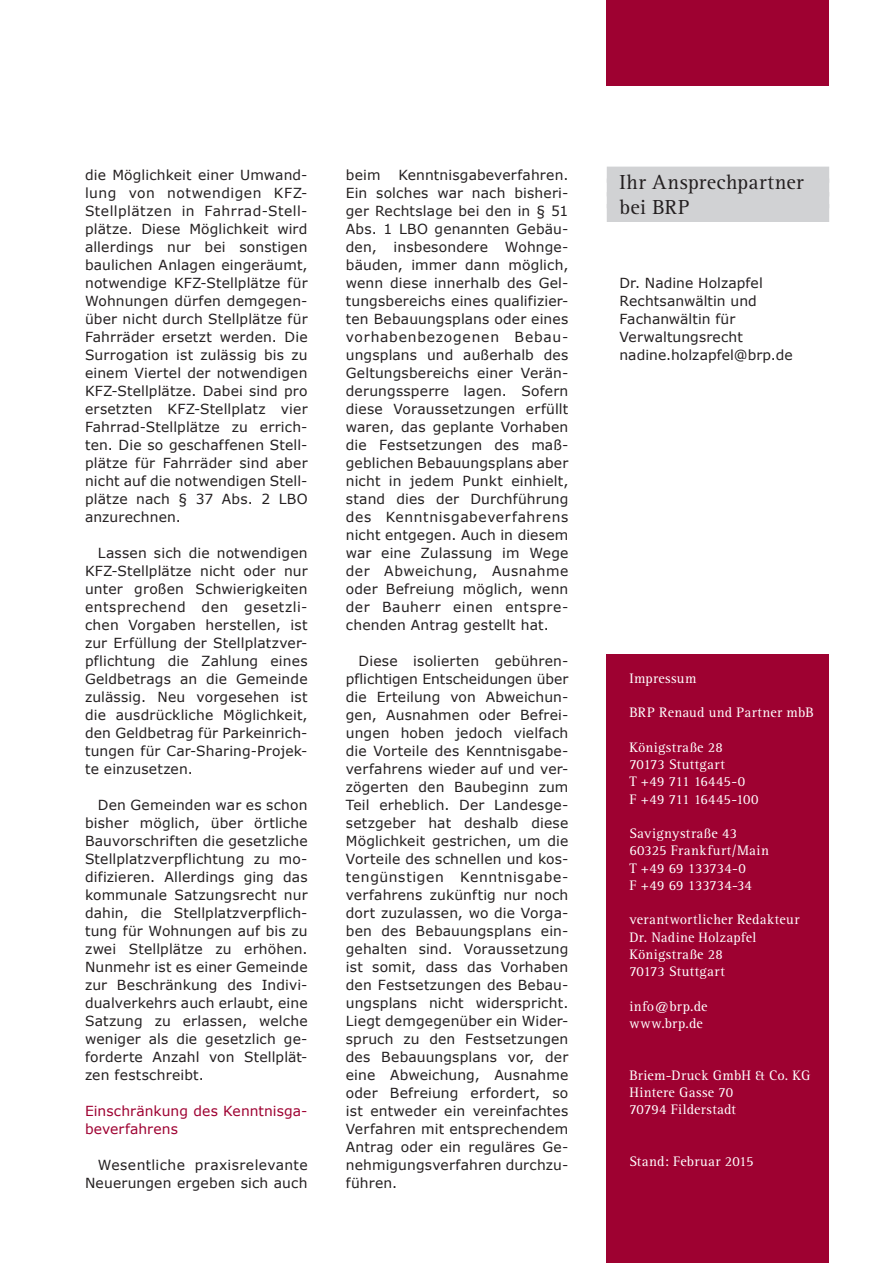
<style>
.page{position:relative;width:893px;height:1263px;background:#fff}
.page>*{position:absolute;margin:0;border:0;box-sizing:border-box;transform-origin:0 0}
.t1{font:21px/25.5px "Rotis Serif";letter-spacing:.02em;color:#231f20}
.t2{font:14.25px/17.2px "Rotis Serif";letter-spacing:.015em;color:#fff}
.t3{font:13.8px/18px "Verdana";letter-spacing:.01em;color:#231f20;text-align:justify}
.t4{font:13.8px/18px "Verdana";letter-spacing:.005em;color:#9e0131}
</style>
<div class="page">
<div style="left:607px;top:0;width:222px;height:85px;background:#9e0131"></div>
<div style="left:607px;top:655px;width:222px;height:608px;background:#9e0131"></div>
<div style="left:607px;top:167px;width:222px;height:16px;background:#d1d2d4"></div>
<div style="left:607px;top:178px;width:222px;height:18px;background:#d1d2d4"></div>
<div style="left:607px;top:192px;width:222px;height:16px;background:#d1d2d4"></div>
<div style="left:607px;top:204px;width:222px;height:18px;background:#d1d2d4"></div>
<p class="t3" style="left:85px;top:165px;width:224px">die Möglichkeit einer Umwand&shy;lung von notwendigen KFZ-Stellplätzen in Fahrrad-Stell&shy;plätze. Diese Möglichkeit wird allerdings nur bei sonstigen baulichen Anlagen eingeräumt, notwendige KFZ-Stellplätze für Wohnungen dürfen demgegen&shy;über nicht durch Stellplätze für Fahrräder ersetzt werden. Die Surrogation ist zulässig bis zu einem Viertel der notwendigen KFZ-Stellplätze. Dabei sind pro ersetzten KFZ-Stellplatz vier Fahrrad-Stellplätze zu errich&shy;ten. Die so geschaffenen Stell&shy;plätze für Fahrräder sind aber nicht auf die notwendigen Stell&shy;plätze nach § 37 Abs. 2 LBO anzurechnen.</p>
<p class="t3" style="left:85px;top:543px;width:224px;text-indent:13px">Lassen sich die notwendigen KFZ-Stellplätze nicht oder nur unter großen Schwierigkeiten entsprechend den gesetzli&shy;chen Vorgaben herstellen, ist zur Erfüllung der Stellplatzver&shy;pflichtung die Zahlung eines Geldbetrags an die Gemeinde zulässig. Neu vorgesehen ist die ausdrückliche Möglichkeit, den Geldbetrag für Parkeinrich&shy;tungen für Car-Sharing-Projek&shy;te einzusetzen.</p>
<p class="t3" style="left:85px;top:795px;width:224px;text-indent:13px">Den Gemeinden war es schon bisher möglich, über örtliche Bauvorschriften die gesetzliche Stellplatzverpflichtung zu mo&shy;difizieren. Allerdings ging das kommunale Satzungsrecht nur dahin, die Stellplatzverpflich&shy;tung für Wohnungen auf bis zu zwei Stellplätze zu erhöhen.<br>Nunmehr ist es einer Gemeinde zur Beschränkung des Indivi&shy;dualverkehrs auch erlaubt, eine Satzung zu erlassen, welche weniger als die gesetzlich ge&shy;forderte Anzahl von Stellplät&shy;zen festschreibt.</p>
<p class="t4" style="left:85px;top:1101px;width:224px">Einschränkung des Kenntnisga&shy;beverfahrens</p>
<p class="t3" style="left:85px;top:1155px;width:224px;text-align:right">Wesentliche praxisrelevante<br>Neuerungen ergeben sich auch</p>
<p class="t3" style="left:346px;top:166px;width:224px;text-indent:53px">Kenntnisgabeverfahren.<br>Ein solches war nach bisheri&shy;ger Rechtslage bei den in § 51<br>Abs. 1 LBO genannten Gebäu&shy;den, insbesondere Wohnge&shy;bäuden, immer dann möglich, wenn diese innerhalb des Gel&shy;tungsbereichs eines qualifizier&shy;ten Bebauungsplans oder eines vorhabenbezogenen Bebau&shy;ungsplans und außerhalb des Geltungsbereichs einer Verän&shy;derungssperre lagen. Sofern diese Voraussetzungen erfüllt waren, das geplante Vorhaben die Festsetzungen des maß&shy;geblichen Bebauungsplans aber nicht in jedem Punkt einhielt, stand dies der Durchführung des Kenntnisgabeverfahrens nicht entgegen. Auch in diesem war eine Zulassung im Wege der Abweichung, Ausnahme oder Befreiung möglich, wenn der Bauherr einen entspre&shy;chenden Antrag gestellt hat.</p>
<p class="t3" style="left:346px;top:651px;width:224px;text-indent:13px">Diese isolierten gebühren&shy;pflichtigen Entscheidungen über die Erteilung von Abweichun&shy;gen, Ausnahmen oder Befrei&shy;ungen hoben jedoch vielfach die Vorteile des Kenntnisgabe&shy;verfahrens wieder auf und ver&shy;zögerten den Baubeginn zum Teil erheblich. Der Landesge&shy;setzgeber hat deshalb diese Möglichkeit gestrichen, um die Vorteile des schnellen und kos&shy;tengünstigen Kenntnisgabe&shy;verfahrens zukünftig nur noch dort zuzulassen, wo die Vorga&shy;ben des Bebauungsplans ein&shy;gehalten sind. Voraussetzung ist somit, dass das Vorhaben den Festsetzungen des Bebau&shy;ungsplans nicht widerspricht.<br>Liegt demgegenüber ein Wider&shy;spruch zu den Festsetzungen des Bebauungsplans vor, der eine Abweichung, Ausnahme oder Befreiung erfordert, so ist entweder ein vereinfachtes Verfahren mit entsprechendem Antrag oder ein reguläres Ge&shy;nehmigungsverfahren durchzu&shy;führen.</p>
<p class="t3" style="left:346px;top:166px;width:36px">beim</p>
<h1 class="t1" style="left:619px;top:170px;width:186px">Ihr Ansprechpartner bei BRP</h1>
<p class="t3" style="left:619px;top:274px;width:175px;text-align:left">Dr. Nadine Holzapfel<br>Rechtsanwältin und<br>Fachanwältin für<br>Verwaltungsrecht nadine.holzapfel@brp.de</p>
<p class="t2" style="left:629px;top:670px;width:69px">Impressum</p>
<p class="t2" style="left:629px;top:704px;width:186px">BRP Renaud und Partner mbB</p>
<p class="t2" style="left:629px;top:739px;width:131px">Königstraße 28<br>70173 Stuttgart<br>T +49 711 16445-0<br>F +49 711 16445-100</p>
<p class="t2" style="left:629px;top:825px;width:141px">Savignystraße 43<br>60325 Frankfurt/Main<br>T +49 69 133734-0<br>F +49 69 133734-34</p>
<p class="t2" style="left:629px;top:911px;width:171px">verantwortlicher Redakteur<br>Dr. Nadine Holzapfel<br>Königstraße 28<br>70173 Stuttgart</p>
<p class="t2" style="left:629px;top:998px;width:80px">info@brp.de www.brp.de</p>
<p class="t2" style="left:629px;top:1067px;width:183px">Briem-Druck GmbH &amp; Co. KG<br>Hintere Gasse 70<br>70794 Filderstadt</p>
<p class="t2" style="left:629px;top:1153px;width:126px">Stand: Februar 2015</p>
</div>
